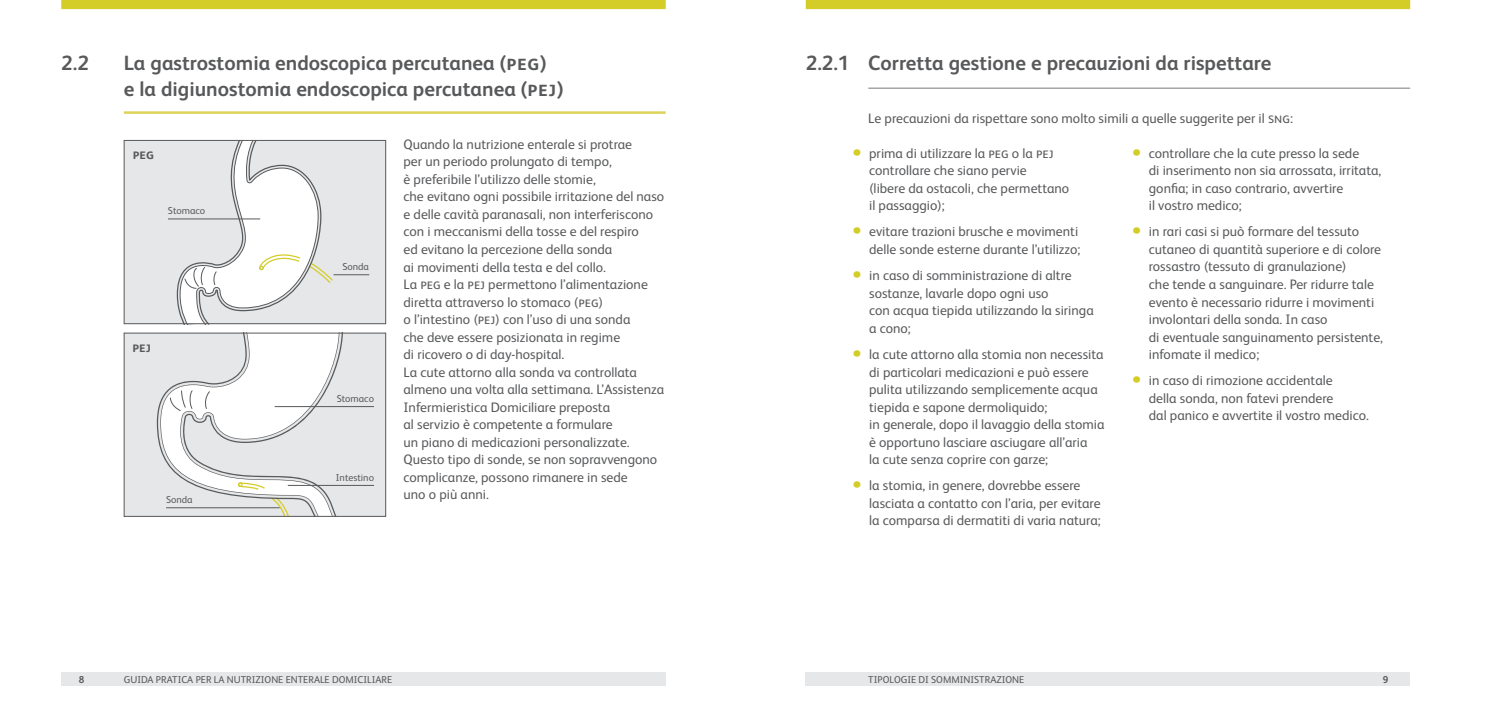
<style>
.page{position:relative;width:1489px;height:727px;background:#fff}
.page>*{position:absolute;margin:0;border:0;box-sizing:border-box;transform-origin:0 0}
.t1{font:700 20.62px/26.2px "FS Albert Pro";color:#58595b}
.t2{font:13.75px/17.5px "FS Albert Pro";color:#58595b}
.t3{font:700 13.75px "FS Albert Pro";color:#58595b}
.t4{font:10px "FS Albert Pro";color:#58595b}
.t5{font:700 10px "FS Albert Pro";color:#58595b}
.s1{font-size:20.62px;color:#d5cd27}
</style>
<div class="page">
<div style="left:805px;top:672px;width:604px;height:13px;background:#e6e7e8"></div>
<div style="left:61px;top:672px;width:604px;height:13px;background:#e6e7e8"></div>
<div style="left:61px;top:0;width:604px;height:9px;background:#d5cd27"></div>
<div style="left:805px;top:0;width:604px;height:9px;background:#d5cd27"></div>
<div style="left:124px;top:140px;width:261px;height:183px;background:#e6e7e8"></div>
<svg style="left:176px;top:142px;width:158px;height:180px"></svg>
<div style="left:124px;top:140px;width:262px;height:184px;border:1px solid #58595b"></div>
<div style="left:124px;top:333px;width:261px;height:183px;background:#e6e7e8"></div>
<svg style="left:157px;top:334px;width:186px;height:180px"></svg>
<div style="left:124px;top:332px;width:262px;height:184px;border:1px solid #58595b"></div>
<hr style="left:124px;top:111px;width:541px;height:3px;background:#ddd457">
<hr style="left:868px;top:87px;width:541px;height:2px;background:#939598">
<hr style="left:168px;top:219px;width:92px;height:1px;background:#58595b">
<hr style="left:288px;top:485px;width:86px;height:1px;background:#58595b">
<hr style="left:275px;top:406px;width:99px;height:1px;background:#58595b">
<hr style="left:333px;top:274px;width:36px;height:1px;background:#58595b">
<hr style="left:166px;top:507px;width:114px;height:1px;background:#58595b">
<h1 class="t1" style="left:61px;top:49px;width:29px">2.2</h1>
<h1 class="t1" style="left:124px;top:49px;width:441px">La gastrostomia endoscopica percutanea (peg)<br>e la digiunostomia endoscopica percutanea (pej)</h1>
<p class="t3" style="left:133px;top:145px;width:23px">peg</p>
<p class="t4" style="left:168px;top:203px;width:39px">Stomaco</p>
<p class="t3" style="left:133px;top:337px;width:20px">pej</p>
<p class="t4" style="left:166px;top:492px;width:28px">Sonda</p>
<p class="t4" style="left:342px;top:260px;width:28px">Sonda</p>
<p class="t4" style="left:337px;top:391px;width:39px">Stomaco</p>
<p class="t4" style="left:336px;top:470px;width:40px">Intestino</p>
<p class="t2" style="left:403px;top:134px;width:262px">Quando la nutrizione enterale si protrae<br>per un periodo prolungato di tempo,<br>è preferibile l’utilizzo delle stomie,<br>che evitano ogni possibile irritazione del naso e delle cavità paranasali, non interferiscono con i meccanismi della tosse e del respiro<br>ed evitano la percezione della sonda<br>ai movimenti della testa e del collo.<br>La peg e la pej permettono l’alimentazione diretta attraverso lo stomaco (peg)<br>o l’intestino (pej) con l’uso di una sonda<br>che deve essere posizionata in regime<br>di ricovero o di day-hospital.<br>La cute attorno alla sonda va controllata almeno una volta alla settimana. L’Assistenza Infermieristica Domiciliare preposta<br>al servizio è competente a formulare<br>un piano di medicazioni personalizzate.<br>Questo tipo di sonde, se non sopravvengono complicanze, possono rimanere in sede<br>uno o più anni.</p>
<h1 class="t1" style="left:805px;top:49px;width:467px">2.2.1 Corretta gestione e precauzioni da rispettare</h1>
<p class="t2" style="left:868px;top:108px;width:426px">Le precauzioni da rispettare sono molto simili a quelle suggerite per il sng:</p>
<p class="t2" style="left:869px;top:143px;width:202px;text-indent:-17px"><span class="s1">•</span> prima di utilizzare la peg o la pej controllare che siano pervie<br>(libere da ostacoli, che permettano il passaggio);</p>
<p class="t2" style="left:851px;top:222px;width:230px;text-align:right"><span class="s1">•</span> evitare trazioni brusche e movimenti delle sonde esterne durante l’utilizzo;</p>
<p class="t2" style="left:869px;top:266px;width:226px;text-indent:-18px"><span class="s1">•</span> in caso di somministrazione di altre sostanze, lavarle dopo ogni uso<br>con acqua tiepida utilizzando la siringa a cono;</p>
<p class="t2" style="left:869px;top:344px;width:237px;text-indent:-18px"><span class="s1">•</span> la cute attorno alla stomia non necessita di particolari medicazioni e può essere pulita utilizzando semplicemente acqua tiepida e sapone dermoliquido;<br>in generale, dopo il lavaggio della stomia è opportuno lasciare asciugare all’aria<br>la cute senza coprire con garze;</p>
<p class="t2" style="left:869px;top:476px;width:233px;text-indent:-18px"><span class="s1">•</span> la stomia, in genere, dovrebbe essere lasciata a contatto con l’aria, per evitare la comparsa di dermatiti di varia natura;</p>
<p class="t2" style="left:1148px;top:143px;width:234px;text-indent:-18px"><span class="s1">•</span> controllare che la cute presso la sede<br>di inserimento non sia arrossata, irritata, gonfia; in caso contrario, avvertire<br>il vostro medico;</p>
<p class="t2" style="left:1148px;top:222px;width:235px;text-indent:-18px"><span class="s1">•</span> in rari casi si può formare del tessuto cutaneo di quantità superiore e di colore rossastro (tessuto di granulazione)<br>che tende a sanguinare. Per ridurre tale evento è necessario ridurre i movimenti involontari della sonda. In caso<br>di eventuale sanguinamento persistente, infomate il medico;</p>
<p class="t2" style="left:1148px;top:371px;width:221px;text-indent:-18px"><span class="s1">•</span> in caso di rimozione accidentale<br>della sonda, non fatevi prendere<br>dal panico e avvertite il vostro medico.</p>
<p class="t5" style="left:79px;top:672px;width:7px">8</p>
<p class="t4" style="left:124px;top:671px;width:270px">guida pratica per la nutrizione enterale domiciliare</p>
<p class="t4" style="left:868px;top:671px;width:157px">tipologie di somministrazione</p>
<p class="t5" style="left:1382px;top:672px;width:7px">9</p>
</div>
